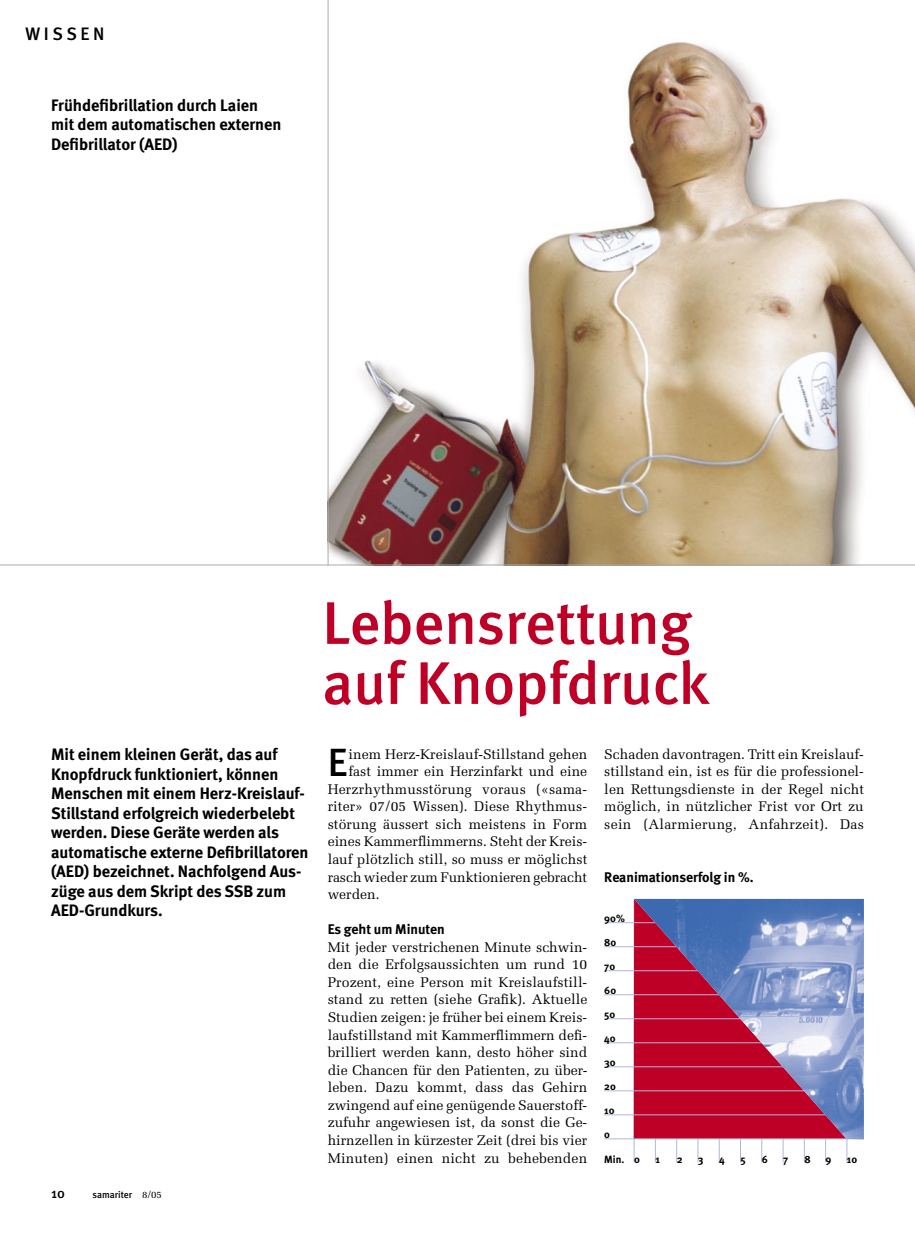
<style>
.page{position:relative;width:915px;height:1234px;background:#fff}
.page>*{position:absolute;margin:0;border:0;box-sizing:border-box;transform-origin:0 0}
.t1{font:500 60px/60px "Meta";color:#be0027}
.t2{font:39.3px "Meta Medium LF";color:#000}
.t3{font:500 18px "Meta";letter-spacing:.2em;color:#000}
.t4{font:700 16.5px/19.5px "Meta";color:#000}
.t5{font:13.95px/17.5px "Melior";color:#000;text-align:justify}
.t6{font:700 13.95px "Meta";color:#000}
.t7{font:500 13.95px "Meta";color:#000}
.t8{font:700 10.5px "Meta";color:#000}
.t9{font:500 9.75px "Meta";color:#000}
.s1{font-family:"Melior";font-weight:400}
</style>
<div class="page">
<img style="left:328px;top:5px;width:586px;height:559px">
<hr style="left:633px;top:898px;width:1px;height:263px;background:#adb8db">
<hr style="left:654px;top:898px;width:1px;height:263px;background:#adb8db">
<hr style="left:676px;top:898px;width:1px;height:263px;background:#adb8db">
<hr style="left:697px;top:898px;width:1px;height:263px;background:#adb8db">
<hr style="left:718px;top:898px;width:1px;height:263px;background:#adb8db">
<hr style="left:739px;top:898px;width:1px;height:263px;background:#adb8db">
<hr style="left:761px;top:898px;width:1px;height:263px;background:#adb8db">
<hr style="left:782px;top:898px;width:1px;height:263px;background:#adb8db">
<hr style="left:803px;top:898px;width:1px;height:263px;background:#adb8db">
<hr style="left:825px;top:898px;width:1px;height:263px;background:#adb8db">
<hr style="left:846px;top:898px;width:1px;height:263px;background:#adb8db">
<hr style="left:604px;top:922px;width:259px;height:1px;background:#adb8db">
<hr style="left:604px;top:946px;width:259px;height:1px;background:#adb8db">
<hr style="left:604px;top:970px;width:259px;height:1px;background:#adb8db">
<hr style="left:604px;top:994px;width:259px;height:1px;background:#adb8db">
<hr style="left:604px;top:1018px;width:259px;height:1px;background:#adb8db">
<hr style="left:604px;top:1042px;width:259px;height:1px;background:#adb8db">
<hr style="left:604px;top:1066px;width:259px;height:1px;background:#adb8db">
<hr style="left:604px;top:1090px;width:259px;height:1px;background:#adb8db">
<hr style="left:604px;top:1114px;width:259px;height:1px;background:#adb8db">
<hr style="left:604px;top:1138px;width:259px;height:1px;background:#adb8db">
<img style="left:634px;top:898px;width:229px;height:240px">
<hr style="left:0;top:564px;width:914px;height:1px;background:#aaa">
<hr style="left:327px;top:0;width:1px;height:565px;background:#aaa">
<p class="t3" style="left:26px;top:23px;width:80px">WISSEN</p>
<p class="t4" style="left:51px;top:95px;width:232px">Frühdefibrillation durch Laien mit dem automatischen externen<br>Defibrillator (AED)</p>
<p class="t4" style="left:51px;top:744px;width:259px">Mit einem kleinen Gerät, das auf<br>Knopfdruck funktioniert, können<br>Menschen mit einem Herz-Kreislauf-<br>Stillstand erfolgreich wiederbelebt werden. Diese Geräte werden als automatische externe Defibrillatoren (AED) bezeichnet. Nachfolgend Aus&shy;züge aus dem Skript des SSB zum<br>AED-Grundkurs.</p>
<p class="t7" style="left:51px;top:1184px;width:15px">10</p>
<p class="t9" style="left:92px;top:1188px;width:71px">samariter <span class="s1">8/05</span></p>
<h1 class="t1" style="left:322px;top:592px;width:388px">Lebensrettung auf Knopfdruck</h1>
<h2 class="t2" style="left:327px;top:739px;width:21px">E</h2>
<p class="t5" style="left:348px;top:745px;width:240px">inem Herz-Kreislauf-Stillstand gehen</p>
<p class="t5" style="left:348px;top:762px;width:240px">fast immer ein Herzinfarkt und eine</p>
<p class="t5" style="left:327px;top:780px;width:261px">Herzrhythmusstörung voraus («sama-</p>
<p class="t5" style="left:327px;top:797px;width:261px">riter» 07/05 Wissen). Diese Rhythmus-</p>
<p class="t5" style="left:327px;top:815px;width:261px">störung äussert sich meistens in Form</p>
<p class="t5" style="left:327px;top:832px;width:261px">eines Kammerflimmerns. Steht der Kreis-</p>
<p class="t5" style="left:327px;top:850px;width:261px">lauf plötzlich still, so muss er möglichst</p>
<p class="t5" style="left:327px;top:867px;width:261px">rasch wieder zum Funktionieren gebracht</p>
<p class="t5" style="left:327px;top:885px;width:53px">werden.</p>
<p class="t6" style="left:327px;top:920px;width:118px">Es geht um Minuten</p>
<p class="t5" style="left:327px;top:938px;width:261px">Mit jeder verstrichenen Minute schwin&shy;den die Erfolgsaussichten um rund 10<br>Prozent, eine Person mit Kreislaufstill&shy;stand zu retten (siehe Grafik). Aktuelle Studien zeigen: je früher bei einem Kreis&shy;laufstillstand mit Kammerflimmern defi&shy;brilliert werden kann, desto höher sind die Chancen für den Patienten, zu über&shy;leben. Dazu kommt, dass das Gehirn zwingend auf eine genügende Sauerstoff&shy;zufuhr angewiesen ist, da sonst die Ge&shy;hirnzellen in kürzester Zeit (drei bis vier Minuten) einen nicht zu behebenden</p>
<p class="t5" style="left:604px;top:745px;width:261px">Schaden davontragen. Tritt ein Kreislauf&shy;stillstand ein, ist es für die professionel&shy;len Rettungsdienste in der Regel nicht möglich, in nützlicher Frist vor Ort zu sein (Alarmierung, Anfahrzeit). Das</p>
<p class="t6" style="left:604px;top:868px;width:151px">Reanimationserfolg in %.</p>
<p class="t8" style="left:604px;top:912px;width:22px">90%</p>
<p class="t8" style="left:604px;top:936px;width:14px">80</p>
<p class="t8" style="left:604px;top:960px;width:12px">70</p>
<p class="t8" style="left:604px;top:984px;width:13px">60</p>
<p class="t8" style="left:604px;top:1008px;width:13px">50</p>
<p class="t8" style="left:604px;top:1032px;width:13px">40</p>
<p class="t8" style="left:604px;top:1056px;width:13px">30</p>
<p class="t8" style="left:604px;top:1080px;width:13px">20</p>
<p class="t8" style="left:604px;top:1104px;width:12px">10</p>
<p class="t8" style="left:604px;top:1128px;width:7px">0</p>
<p class="t8" style="left:604px;top:1152px;width:37px">Min. 0</p>
<p class="t8" style="left:655px;top:1152px;width:6px">1</p>
<p class="t8" style="left:676px;top:1152px;width:7px">2</p>
<p class="t8" style="left:697px;top:1152px;width:7px">3</p>
<p class="t8" style="left:719px;top:1152px;width:7px">4</p>
<p class="t8" style="left:740px;top:1152px;width:7px">5</p>
<p class="t8" style="left:761px;top:1152px;width:8px">6</p>
<p class="t8" style="left:782px;top:1152px;width:7px">7</p>
<p class="t8" style="left:804px;top:1152px;width:8px">8</p>
<p class="t8" style="left:825px;top:1152px;width:7px">9</p>
<p class="t8" style="left:846px;top:1152px;width:12px">10</p>
</div>
